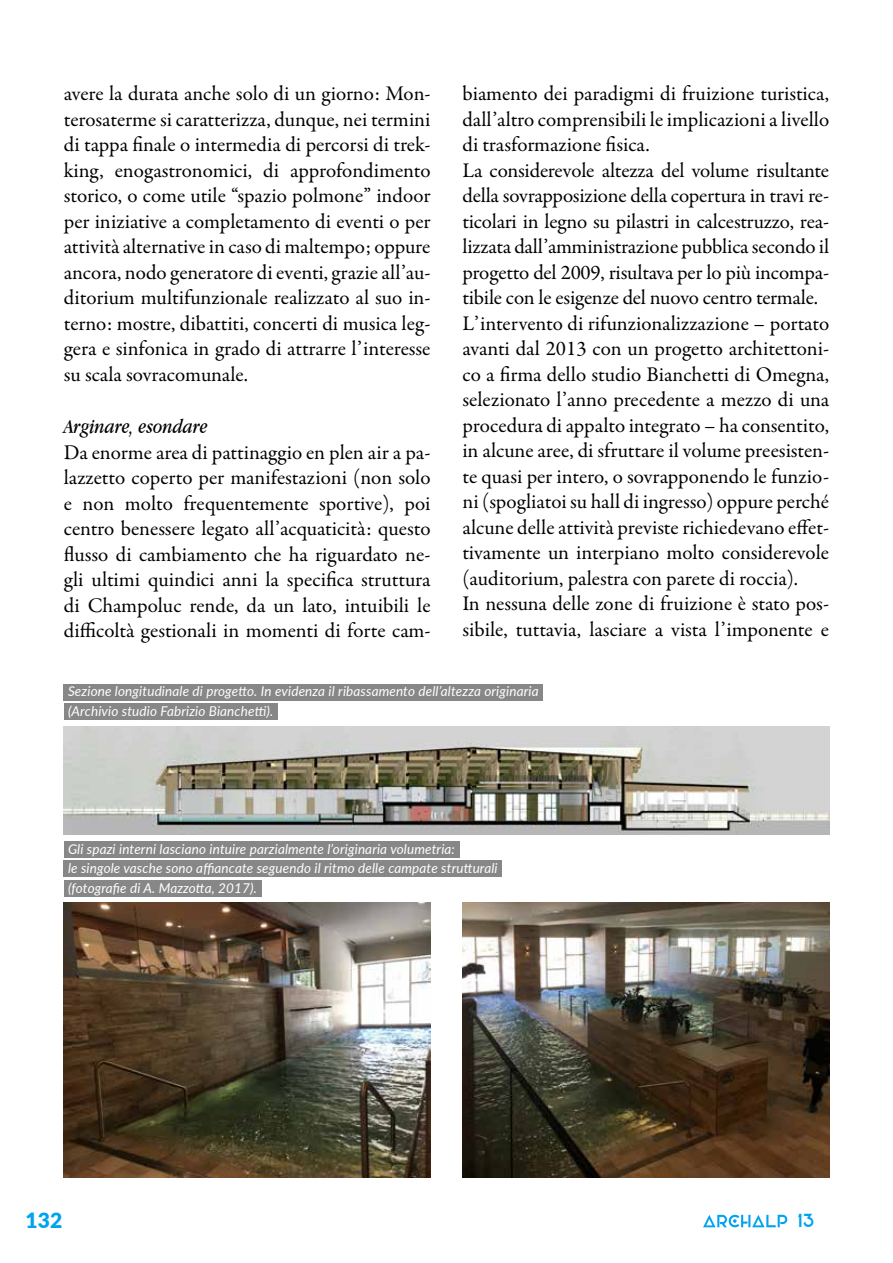
<style>
.page{position:relative;width:893px;height:1263px;background:#fff}
.page>*{position:absolute;margin:0;border:0;box-sizing:border-box;transform-origin:0 0}
.t1{font:21px/25.5px "Garamond Premr Pro";letter-spacing:-.005em;color:#000;text-align:justify}
.t2{font:italic 21px "Apple Garamond";color:#000}
.t3{font:900 21px "Lato";color:#00a3ef}
.t4{font:18px "Elianto";color:#00a3ef}
.t5{font:italic 13.5px/19.5px "Lato";letter-spacing:.01em;color:#fff}
</style>
<div class="page">
<svg style="left:703px;top:1215px;width:84px;height:12px"></svg>
<img style="left:462px;top:902px;width:367px;height:276px">
<div style="left:64px;top:841px;width:395px;height:16px;background:#878787"></div>
<div style="left:64px;top:861px;width:438px;height:16px;background:#878787"></div>
<div style="left:64px;top:880px;width:197px;height:16px;background:#878787"></div>
<img style="left:64px;top:903px;width:367px;height:275px">
<img style="left:64px;top:726px;width:765px;height:108px">
<div style="left:64px;top:684px;width:479px;height:16px;background:#878787"></div>
<div style="left:64px;top:703px;width:214px;height:16px;background:#878787"></div>
<p class="t1" style="left:64px;top:81px;width:368px">avere la durata anche solo di un giorno: Mon&shy;terosaterme si caratterizza, dunque, nei termini di tappa finale o intermedia di percorsi di trek&shy;king, enogastronomici, di approfondimento storico, o come utile “spazio polmone” indoor per iniziative a completamento di eventi o per attività alternative in caso di maltempo; oppure ancora, nodo generatore di eventi, grazie all’au&shy;ditorium multifunzionale realizzato al suo in&shy;terno: mostre, dibattiti, concerti di musica leg&shy;gera e sinfonica in grado di attrarre l’interesse su scala sovracomunale.</p>
<p class="t2" style="left:64px;top:414px;width:145px">Arginare, esondare</p>
<p class="t1" style="left:64px;top:440px;width:368px">Da enorme area di pattinaggio en plen air a pa&shy;lazzetto coperto per manifestazioni (non solo e non molto frequentemente sportive), poi centro benessere legato all’acquaticità: questo flusso di cambiamento che ha riguardato ne&shy;gli ultimi quindici anni la specifica struttura di Champoluc rende, da un lato, intuibili le difficoltà gestionali in momenti di forte cam-</p>
<p class="t1" style="left:462px;top:81px;width:368px;text-align:left">biamento dei paradigmi di fruizione turistica, dall’altro comprensibili le implicazioni a livello di trasformazione fisica.<br>La considerevole altezza del volume risultante della sovrapposizione della copertura in travi re&shy;ticolari in legno su pilastri in calcestruzzo, rea&shy;lizzata dall’amministrazione pubblica secondo il progetto del 2009, risultava per lo più incompa&shy;tibile con le esigenze del nuovo centro termale.<br>L’intervento di rifunzionalizzazione – portato avanti dal 2013 con un progetto architettoni&shy;co a firma dello studio Bianchetti di Omegna, selezionato l’anno precedente a mezzo di una procedura di appalto integrato – ha consentito, in alcune aree, di sfruttare il volume preesisten&shy;te quasi per intero, o sovrapponendo le funzio&shy;ni (spogliatoi su hall di ingresso) oppure perché alcune delle attività previste richiedevano effet&shy;tivamente un interpiano molto considerevole (auditorium, palestra con parete di roccia).<br>In nessuna delle zone di fruizione è stato pos&shy;sibile, tuttavia, lasciare a vista l’imponente e</p>
<p class="t5" style="left:68px;top:681px;width:472px">Sezione longitudinale di progetto. In evidenza il ribassamento dell’altezza originaria (Archivio studio Fabrizio Bianchetti).</p>
<p class="t5" style="left:68px;top:838px;width:431px">Gli spazi interni lasciano intuire parzialmente l’originaria volumetria:<br>le singole vasche sono affiancate seguendo il ritmo delle campate strutturali (fotografie di A. Mazzotta, 2017).</p>
<p class="t3" style="left:26px;top:1204px;width:38px">132</p>
<p class="t4" style="left:798px;top:1210px;width:18px">13</p>
</div>
